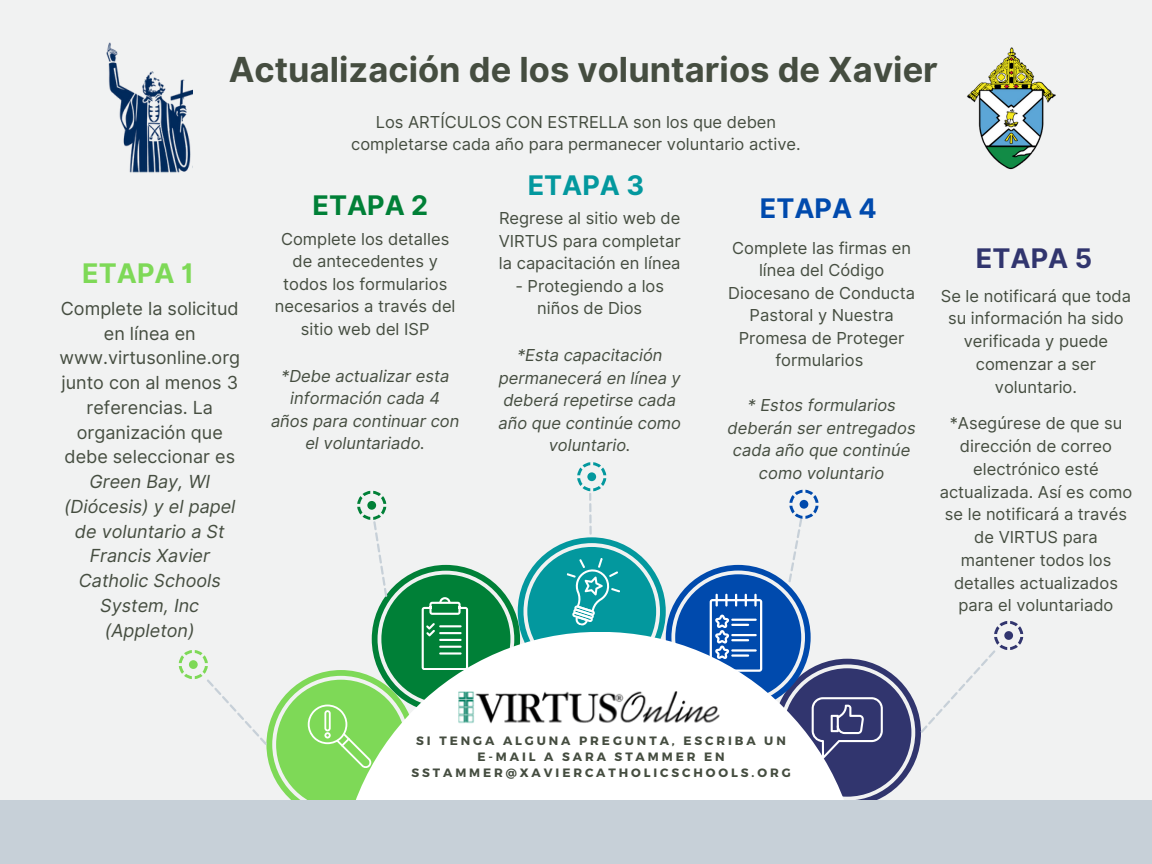
<style>
.page{position:relative;width:1152px;height:864px;background:#f1f2f2}
.page>*{position:absolute;margin:0;border:0;box-sizing:border-box;transform-origin:0 0}
.t1{font:700 34.5px "Inter";color:#454d40}
.t2{font:700 27px "Inter";color:#7ed957}
.t3{font:700 27px "Inter";color:#008037}
.t4{font:700 27px "Inter";color:#03989e}
.t5{font:700 27px "Inter";color:#004aad}
.t6{font:700 27px "Inter";color:#31356e}
.t7{font:18px/24.8px "Inter";color:#454d40;text-align:center}
.t8{font:16.5px/22.5px "Inter";color:#454d40;text-align:center}
.t9{font:italic 16.5px/22.5px "Inter";color:#454d40;text-align:center}
.t10{font:700 12.15px/16.2px "Montserrat";letter-spacing:.24em;color:#454d40;text-align:center}
.s1{font-style:italic}
</style>
<div class="page">
<svg style="left:179px;top:462px;width:844px;height:339px"></svg>
<div style="left:0;top:801px;width:1152px;height:63px;background:#c7d0d8"></div>
<img style="left:447px;top:691px;width:280px;height:37px">
<img style="left:967px;top:47px;width:89px;height:123px">
<img style="left:106px;top:42px;width:87px;height:131px">
<h2 class="t1" style="left:229px;top:49px;width:711px">Actualización de los voluntarios de Xavier</h2>
<h2 class="t2" style="left:82px;top:257px;width:113px">ETAPA 1</h2>
<h2 class="t7" style="left:59px;top:296px;width:182px">Complete la solicitud en línea en www.virtusonline.org junto con al menos 3 referencias. La organización que debe seleccionar es<br><span class="s1">Green Bay, WI (Diócesis) y el papel de voluntario a St<br>Francis Xavier<br>Catholic Schools<br>System, Inc (Appleton)</span></h2>
<h3 class="t8" style="left:351px;top:110px;width:451px">Los ARTÍCULOS CON ESTRELLA son los que deben completarse cada año para permanecer voluntario active.</h3>
<h3 class="t3" style="left:313px;top:189px;width:117px">ETAPA 2</h3>
<h3 class="t8" style="left:275px;top:227px;width:182px">Complete los detalles de antecedentes y todos los formularios necesarios a través del sitio web del ISP</h3>
<h3 class="t9" style="left:271px;top:365px;width:190px">*Debe actualizar esta información cada 4 años para continuar con el voluntariado.</h3>
<h3 class="t4" style="left:528px;top:169px;width:118px">ETAPA 3</h3>
<h3 class="t8" style="left:499px;top:207px;width:184px;text-align:justify">Regrese al sitio web de VIRTUS para completar la capacitación en línea</h3>
<h3 class="t8" style="left:515px;top:274px;width:150px">- Protegiendo a los niños de Dios</h3>
<h3 class="t9" style="left:498px;top:344px;width:184px">*Esta capacitación permanecerá en línea y deberá repetirse cada año que continúe como voluntario.</h3>
<h3 class="t5" style="left:760px;top:193px;width:118px">ETAPA 4</h3>
<h2 class="t8" style="left:728px;top:237px;width:188px">Complete las firmas en línea del Código<br>Diocesano de Conducta<br>Pastoral y Nuestra<br>Promesa de Proteger formularios</h2>
<h2 class="t9" style="left:728px;top:394px;width:190px">* Estos formularios deberán ser entregados cada año que continúe como voluntario</h2>
<p class="t6" style="left:976px;top:242px;width:118px">ETAPA 5</p>
<h3 class="t8" style="left:941px;top:284px;width:192px">Se le notificará que toda su información ha sido verificada y puede comenzar a ser voluntario.</h3>
<h3 class="t8" style="left:940px;top:412px;width:194px">*Asegúrese de que su dirección de correo electrónico esté actualizada. Así es como se le notificará a través de VIRTUS para mantener todos los detalles actualizados para el voluntariado</h3>
<p class="t10" style="left:411px;top:732px;width:381px">SI TENGA ALGUNA PREGUNTA, ESCRIBA UN<br>E-MAIL A SARA STAMMER EN<br>SSTAMMER@XAVIERCATHOLICSCHOOLS.ORG</p>
</div>
